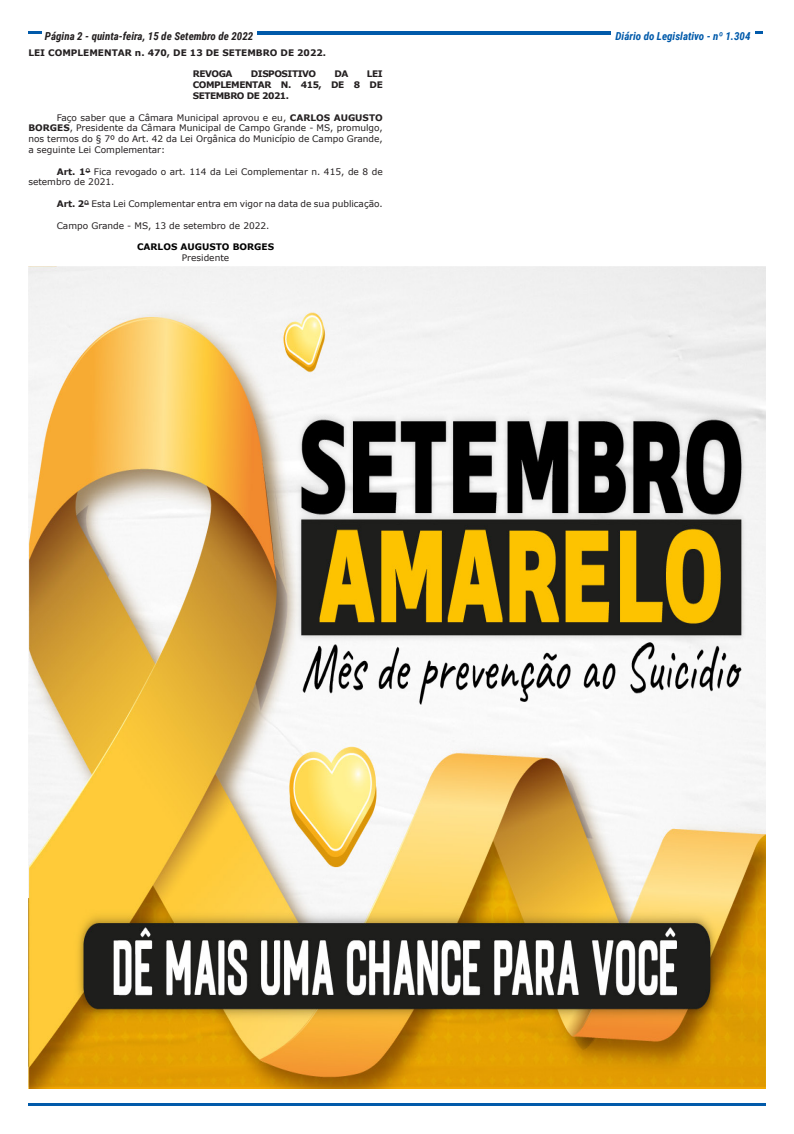
<style>
.page{position:relative;width:794px;height:1134px;background:#fff}
.page>*{position:absolute;margin:0;border:0;box-sizing:border-box;transform-origin:0 0}
.t1{font:italic 700 11px "Roboto Condensed";color:#231f20}
.t2{font:italic 700 11px "Roboto Condensed";color:#015aaa}
.t3{font:9px/10.8px "Verdana";color:#231f20;text-align:justify}
.t4{font:700 9px/10.8px "Verdana";letter-spacing:-.05em;color:#231f20;text-align:justify}
.t5{font:700 9px "Verdana";color:#231f20}
.t6{font:700 9px "Verdana";color:#000}
.s1{font-weight:700}
</style>
<div class="page">
<svg style="left:28px;top:31px;width:13px;height:3px"></svg>
<hr style="left:28px;top:1103px;width:737px;height:3px;background:#015aaa">
<svg style="left:755px;top:31px;width:8px;height:3px"></svg>
<hr style="left:257px;top:32px;width:354px;height:3px;background:#015aaa">
<img style="left:28px;top:266px;width:737px;height:823px">
<p class="t1" style="left:45px;top:28px;width:210px">Página 2 - quinta-feira, 15 de Setembro de 2022</p>
<p class="t2" style="left:615px;top:28px;width:136px">Diário do Legislativo - nº 1.304</p>
<p class="t5" style="left:28px;top:46px;width:299px">LEI COMPLEMENTAR n. 470, DE 13 DE SETEMBRO DE 2022.</p>
<p class="t4" style="left:193px;top:69px;width:41px">REVOGA</p>
<p class="t4" style="left:251px;top:69px;width:67px">DISPOSITIVO</p>
<p class="t4" style="left:334px;top:69px;width:16px">DA</p>
<p class="t4" style="left:193px;top:69px;width:191px;text-indent:174px">LEI COMPLEMENTAR N. 415, DE 8 DE SETEMBRO DE 2021.</p>
<p class="t3" style="left:28px;top:112px;width:356px;text-indent:28px">Faço saber que a Câmara Municipal aprovou e eu, <span class="s1">CARLOS AUGUSTO BORGES</span>, Presidente da Câmara Municipal de Campo Grande - MS, promulgo, nos termos do § 7º do Art. 42 da Lei Orgânica do Município de Campo Grande, a seguinte Lei Complementar:</p>
<p class="t3" style="left:28px;top:166px;width:356px;text-indent:28px"><span class="s1">Art. 1</span>º Fica revogado o art. 114 da Lei Complementar n. 415, de 8 de setembro de 2021.</p>
<p class="t3" style="left:57px;top:198px;width:327px"><span class="s1">Art. 2</span>º Esta Lei Complementar entra em vigor na data de sua publicação.</p>
<p class="t3" style="left:57px;top:220px;width:214px">Campo Grande - MS, 13 de setembro de 2022.</p>
<p class="t6" style="left:137px;top:241px;width:138px">CARLOS AUGUSTO BORGES</p>
<p class="t3" style="left:182px;top:252px;width:49px">Presidente</p>
</div>
